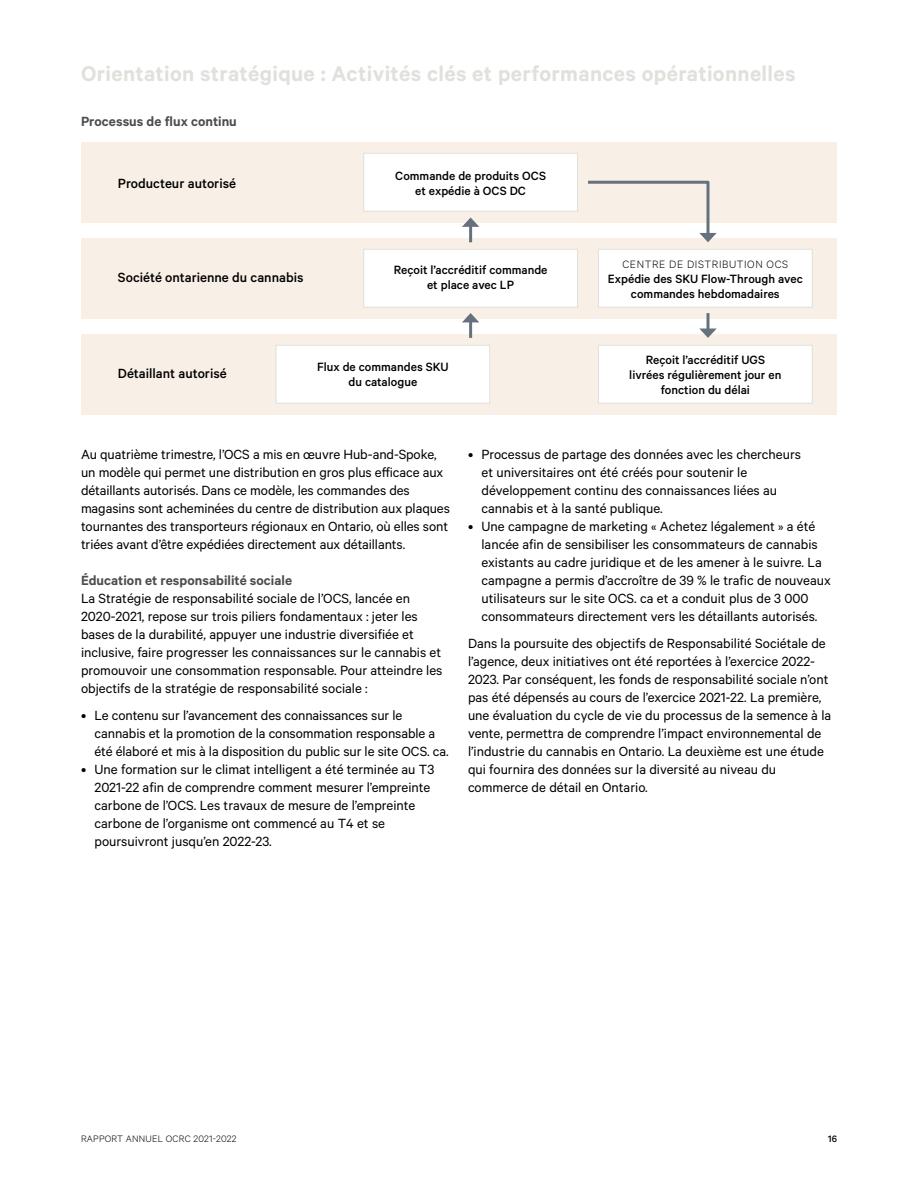
<style>
.page{position:relative;width:918px;height:1188px;background:#fff}
.page>*{position:absolute;margin:0;border:0;box-sizing:border-box;transform-origin:0 0}
.subheds{font:600 24px "Calibre";letter-spacing:.015em;color:#e1e0dc}
.body_copy{font:15px/18px "Calibre";color:#000}
.body_copy-2{font:500 15px "Calibre";color:#000}
.Sub_Hed{font:600 15px "Calibre";letter-spacing:.005em;color:#4c4d4d}
.body_copy-3{font:500 13.5px/15px "Calibre";color:#000;text-align:center}
.org_chart_label{font:300 12px "Calibre";letter-spacing:.05em;color:#000}
.t1{font:300 10.5px "Calibre";letter-spacing:.02em;color:#000}
.t2{font:500 10.5px "Calibre";color:#000}
</style>
<div class="page">
<div style="left:81px;top:142px;width:756px;height:81px;background:#f8f0e6"></div>
<div style="left:81px;top:238px;width:756px;height:81px;background:#f8f0e6"></div>
<div style="left:81px;top:334px;width:756px;height:81px;background:#f8f0e6"></div>
<div style="left:363px;top:153px;width:215px;height:59px;background:#fff;border:1px solid #e1e0dc"></div>
<div style="left:363px;top:249px;width:215px;height:59px;background:#fff;border:1px solid #e1e0dc"></div>
<div style="left:276px;top:345px;width:214px;height:59px;background:#fff;border:1px solid #e1e0dc"></div>
<div style="left:598px;top:345px;width:215px;height:59px;background:#fff;border:1px solid #e1e0dc"></div>
<div style="left:598px;top:249px;width:215px;height:59px;background:#fff;border:1px solid #e1e0dc"></div>
<svg style="left:588px;top:180px;width:129px;height:62px"></svg>
<svg style="left:706px;top:313px;width:4px;height:16px"></svg>
<svg style="left:700px;top:329px;width:16px;height:9px"></svg>
<hr style="left:469px;top:224px;width:3px;height:18px;background:#67717e">
<svg style="left:462px;top:217px;width:17px;height:10px"></svg>
<hr style="left:469px;top:320px;width:3px;height:18px;background:#67717e">
<svg style="left:462px;top:313px;width:17px;height:9px"></svg>
<p class="subheds" style="left:81px;top:59px;width:716px">Orientation stratégique : Activités clés et performances opérationnelles</p>
<p class="Sub_Hed" style="left:81px;top:112px;width:157px">Processus de flux continu</p>
<p class="body_copy-2" style="left:118px;top:174px;width:120px">Producteur autorisé</p>
<p class="body_copy-3" style="left:395px;top:167px;width:152px">Commande de produits OCS et expédie à OCS DC</p>
<p class="body_copy-2" style="left:118px;top:269px;width:187px">Société ontarienne du cannabis</p>
<p class="body_copy-3" style="left:394px;top:262px;width:155px">Reçoit l’accréditif commande et place avec LP</p>
<p class="org_chart_label" style="left:622px;top:257px;width:167px">CENTRE DE DISTRIBUTION OCS</p>
<p class="body_copy-3" style="left:608px;top:271px;width:196px">Expédie des SKU Flow-Through avec commandes hebdomadaires</p>
<p class="body_copy-2" style="left:118px;top:365px;width:110px">Détaillant autorisé</p>
<p class="body_copy-3" style="left:317px;top:359px;width:133px">Flux de commandes SKU du catalogue</p>
<p class="body_copy-3" style="left:629px;top:351px;width:154px">Reçoit l’accréditif UGS livrées régulièrement jour en fonction du délai</p>
<p class="body_copy" style="left:81px;top:445px;width:370px">Au quatrième trimestre, l’OCS a mis en œuvre Hub-and-Spoke, un modèle qui permet une distribution en gros plus efficace aux détaillants autorisés. Dans ce modèle, les commandes des magasins sont acheminées du centre de distribution aux plaques tournantes des transporteurs régionaux en Ontario, où elles sont triées avant d’être expédiées directement aux détaillants.</p>
<p class="Sub_Hed" style="left:81px;top:571px;width:213px">Éducation et responsabilité sociale</p>
<p class="body_copy" style="left:81px;top:589px;width:363px">La Stratégie de responsabilité sociale de l’OCS, lancée en 2020-2021, repose sur trois piliers fondamentaux : jeter les bases de la durabilité, appuyer une industrie diversifiée et inclusive, faire progresser les connaissances sur le cannabis et promouvoir une consommation responsable. Pour atteindre les objectifs de la stratégie de responsabilité sociale :</p>
<p class="body_copy" style="left:94px;top:706px;width:356px;text-indent:-14px">• Le contenu sur l’avancement des connaissances sur le cannabis et la promotion de la consommation responsable a été élaboré et mis à la disposition du public sur le site OCS. ca.</p>
<p class="body_copy" style="left:94px;top:760px;width:341px;text-indent:-14px">• Une formation sur le climat intelligent a été terminée au T3<br>2021-22 afin de comprendre comment mesurer l’empreinte carbone de l’OCS. Les travaux de mesure de l’empreinte carbone de l’organisme ont commencé au T4 et se poursuivront jusqu’en 2022-23.</p>
<p class="body_copy" style="left:482px;top:445px;width:321px;text-indent:-14px">• Processus de partage des données avec les chercheurs et universitaires ont été créés pour soutenir le développement continu des connaissances liées au cannabis et à la santé publique.</p>
<p class="body_copy" style="left:482px;top:517px;width:351px;text-indent:-14px">• Une campagne de marketing « Achetez légalement » a été lancée afin de sensibiliser les consommateurs de cannabis existants au cadre juridique et de les amener à le suivre. La campagne a permis d’accroître de 39 % le trafic de nouveaux utilisateurs sur le site OCS. ca et a conduit plus de 3 000 consommateurs directement vers les détaillants autorisés.</p>
<p class="body_copy" style="left:468px;top:634px;width:365px">Dans la poursuite des objectifs de Responsabilité Sociétale de l’agence, deux initiatives ont été reportées à l’exercice 2022- 2023. Par conséquent, les fonds de responsabilité sociale n’ont pas été dépensés au cours de l’exercice 2021-22. La première, une évaluation du cycle de vie du processus de la semence à la vente, permettra de comprendre l’impact environnemental de l’industrie du cannabis en Ontario. La deuxième est une étude qui fournira des données sur la diversité au niveau du commerce de détail en Ontario.</p>
<p class="t1" style="left:81px;top:1132px;width:157px">RAPPORT ANNUEL OCRC 2021-2022</p>
<p class="t2" style="left:828px;top:1132px;width:10px">16</p>
</div>
